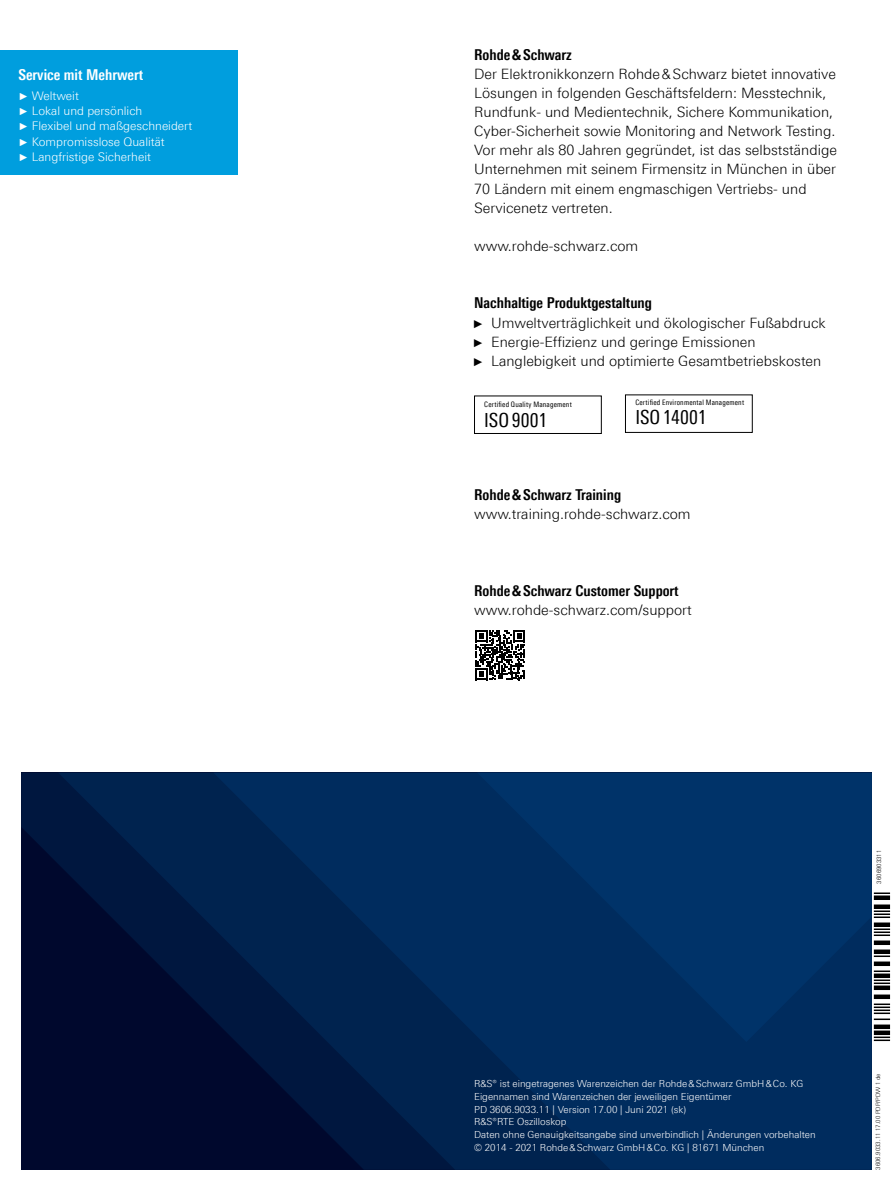
<style>
.page{position:relative;width:893px;height:1191px;background:#fff}
.page>*{position:absolute;margin:0;border:0;box-sizing:border-box;transform-origin:0 0}
.t1{font:19.5px "Linotype Univers 420 Cn";letter-spacing:.005em;color:#000}
.t2{font:700 15px "Linotype Univers 620 Cn";color:#000}
.t3{font:700 15px "Linotype Univers 620 Cn";color:#fff}
.t4{font:300 14.25px/19.2px "Linotype Univers 330";color:#000}
.t5{font:300 11.85px/15px "Linotype Univers 330";color:#fff}
.t6{font:300 9.75px/12.6px "Linotype Univers 330";color:#fff}
.t7{font:7.5px "Linotype Univers 420 Cn";letter-spacing:.025em;color:#000}
.t8{font:300 6px "Linotype Univers 330";color:#000}
.s1{font-family:"Arial";font-weight:400;font-size:10.35px}
.s2{font-family:"Arial Narrow";font-weight:400;font-size:11.4px}
</style>
<div class="page">
<svg style="left:21px;top:772px;width:37px;height:397px;background:#000a30"></svg>
<svg style="left:58px;top:772px;width:155px;height:397px;background:#001037"></svg>
<svg style="left:213px;top:772px;width:659px;height:397px;background:#002452"></svg>
<svg style="left:477px;top:772px;width:395px;height:270px;background:#003064"></svg>
<div style="left:0;top:50px;width:238px;height:124px;background:#009ede"></div>
<div style="left:474px;top:395px;width:128px;height:39px;border:1px solid #000"></div>
<div style="left:625px;top:394px;width:128px;height:39px;border:1px solid #000"></div>
<svg style="left:475px;top:630px;width:50px;height:50px"></svg>
<svg style="left:874px;top:1036px;width:16px;height:5px"></svg>
<div style="left:874px;top:1030px;width:16px;height:5px;background:#000"></div>
<div style="left:874px;top:1024px;width:16px;height:5px;background:#000"></div>
<svg style="left:874px;top:1003px;width:16px;height:17px"></svg>
<div style="left:874px;top:994px;width:16px;height:5px;background:#000"></div>
<div style="left:874px;top:985px;width:16px;height:5px;background:#000"></div>
<svg style="left:874px;top:979px;width:16px;height:5px"></svg>
<div style="left:874px;top:973px;width:16px;height:5px;background:#000"></div>
<svg style="left:874px;top:970px;width:16px;height:2px"></svg>
<div style="left:874px;top:961px;width:16px;height:5px;background:#000"></div>
<svg style="left:874px;top:955px;width:16px;height:2px"></svg>
<div style="left:874px;top:949px;width:16px;height:5px;background:#000"></div>
<div style="left:874px;top:940px;width:16px;height:5px;background:#000"></div>
<svg style="left:874px;top:928px;width:16px;height:8px"></svg>
<div style="left:874px;top:922px;width:16px;height:5px;background:#000"></div>
<svg style="left:874px;top:910px;width:16px;height:8px"></svg>
<div style="left:874px;top:904px;width:16px;height:5px;background:#000"></div>
<div style="left:874px;top:895px;width:16px;height:5px;background:#000"></div>
<svg style="left:874px;top:892px;width:16px;height:2px"></svg>
<p class="t3" style="left:18px;top:66px;width:126px">Service mit Mehrwert</p>
<p class="t5" style="left:18px;top:89px;width:175px"><span class="s1">►</span> Weltweit<br><span class="s1">►</span> Lokal und persönlich<br><span class="s1">►</span> Flexibel und maßgeschneidert <span class="s1">►</span> Kompromisslose Qualität<br><span class="s1">►</span> Langfristige Sicherheit</p>
<p class="t2" style="left:474px;top:45px;width:99px">Rohde&amp;Schwarz</p>
<p class="t4" style="left:474px;top:64px;width:364px">Der Elektronikkonzern Rohde&amp;Schwarz bietet innovative Lösungen in folgenden Geschäftsfeldern: Messtechnik, Rundfunk- und Medientechnik, Sichere Kommunikation, Cyber-Sicherheit sowie Monitoring and Network Testing.<br>Vor mehr als 80 Jahren gegründet, ist das selbstständige Unternehmen mit seinem Firmensitz in München in über 70 Ländern mit einem engmaschigen Vertriebs- und Servicenetz vertreten.</p>
<p class="t4" style="left:474px;top:236px;width:166px">www.rohde-schwarz.com</p>
<p class="t2" style="left:474px;top:294px;width:179px">Nachhaltige Produktgestaltung</p>
<p class="t4" style="left:474px;top:313px;width:353px"><span class="s2">►</span> Umweltverträglichkeit und ökologischer Fußabdruck <span class="s2">►</span> Energie-Effizienz und geringe Emissionen<br><span class="s2">►</span> Langlebigkeit und optimierte Gesamtbetriebskosten</p>
<p class="t7" style="left:484px;top:400px;width:89px">Certified Quality Management</p>
<h1 class="t1" style="left:484px;top:408px;width:64px">ISO9001</h1>
<p class="t7" style="left:635px;top:398px;width:110px">Certified Environmental Management</p>
<h1 class="t1" style="left:635px;top:406px;width:73px">ISO14001</h1>
<p class="t2" style="left:474px;top:485px;width:149px">Rohde&amp;Schwarz Training</p>
<p class="t4" style="left:474px;top:504px;width:218px">www.training.rohde-schwarz.com</p>
<p class="t2" style="left:474px;top:581px;width:206px">Rohde&amp;Schwarz Customer Support</p>
<p class="t4" style="left:474px;top:600px;width:219px">www.rohde-schwarz.com/support</p>
<p class="t8" style="left:876px;top:883px;width:35px;rotate:-90deg">3606903311</p>
<p class="t6" style="left:474px;top:1077px;width:343px">R&amp;S® ist eingetragenes Warenzeichen der Rohde&amp;Schwarz GmbH&amp;Co. KG Eigennamen sind Warenzeichen der jeweiligen Eigentümer<br>PD 3606.9033.11 | Version 17.00 | Juni 2021 (sk)<br>R&amp;S®RTE Oszilloskop<br>Daten ohne Genauigkeitsangabe sind unverbindlich | Änderungen vorbehalten © 2014 - 2021 Rohde&amp;Schwarz GmbH&amp;Co. KG | 81671 München</p>
<p class="t8" style="left:875px;top:1169px;width:98px;rotate:-90deg">3606.9033.11 17.00 PDP/PDW 1 de</p>
</div>
